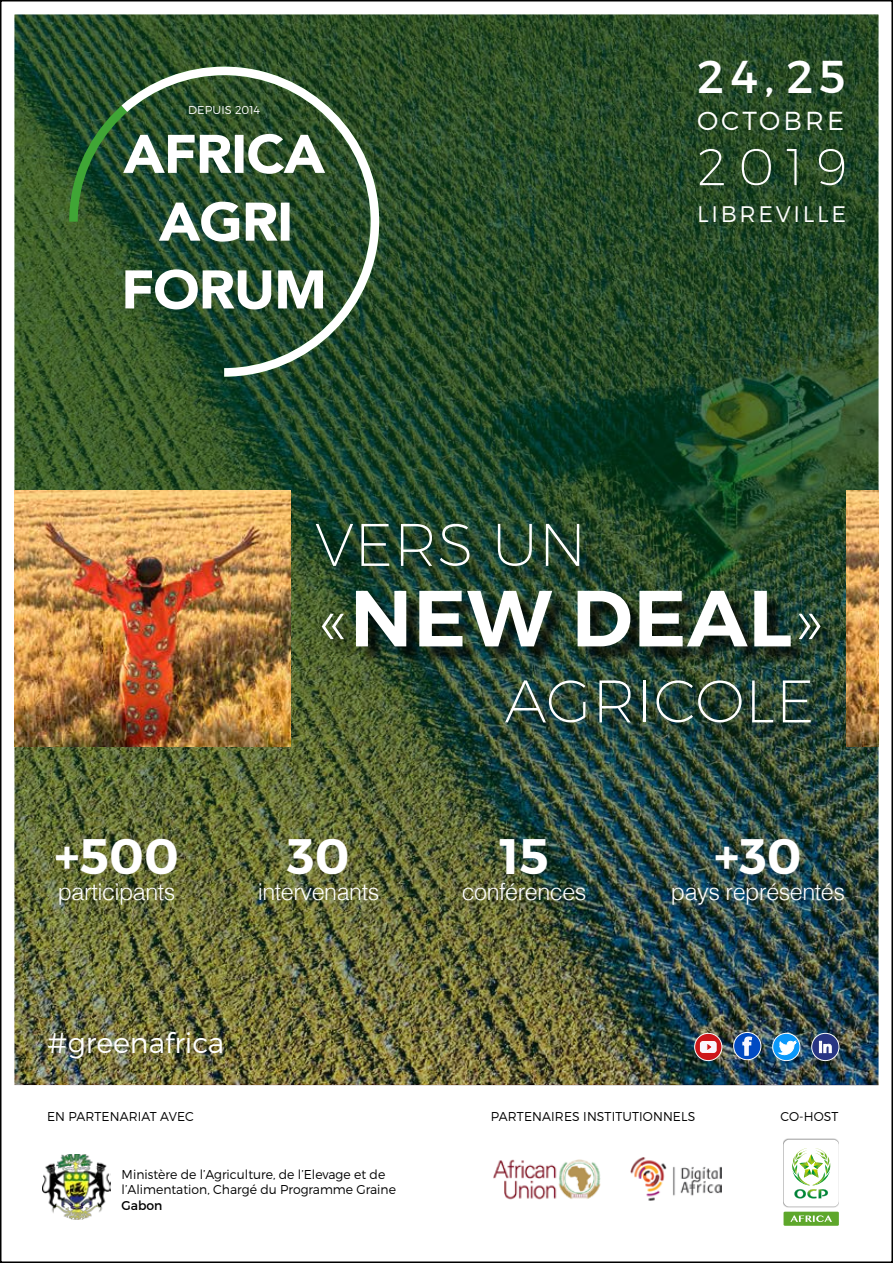
<style>
.page{position:relative;width:893px;height:1263px;background:#fff}
.page>*{position:absolute;margin:0;border:0;box-sizing:border-box;transform-origin:0 0}
.t1{font:600 79.35px "Montserrat";letter-spacing:.01em;color:#fff}
.t2{font:200 60px "Montserrat";letter-spacing:.01em;color:#fff}
.t3{font:200 51.75px "Montserrat";color:#fff}
.t4{font:600 49.8px "Montserrat";color:#fff}
.t5{font:46.05px "Montserrat";color:#fff}
.t6{font:300 28.5px "Montserrat";color:#fff}
.t7{font:300 26.1px "Montserrat";letter-spacing:.12em;color:#fff}
.t8{font:300 23.25px "Helvetica";letter-spacing:-.02em;color:#fff}
.t9{font:300 22.5px "Montserrat";letter-spacing:.12em;color:#fff}
.t10{font:300 12.9px/15.5px "Montserrat";color:#000;scale:.96 1}
.t11{font:12.9px "Montserrat";color:#000;scale:.96 1}
.t12{font:300 11.4px "Montserrat";letter-spacing:.01em;color:#fff}
.s1{font-weight:200}
</style>
<div class="page">
<img style="left:0;top:0;width:893px;height:1263px">
<img style="left:14px;top:490px;width:277px;height:256px">
<img style="left:847px;top:490px;width:31px;height:256px">
<div style="left:319px;top:526px;width:520px;height:215px;background:#000;opacity:.75"></div>
<p class="t12" style="left:188px;top:103px;width:74px">DEPUIS 2014</p>
<h3 class="t5" style="left:697px;top:48px;width:150px">24, 25</h3>
<h3 class="t7" style="left:697px;top:105px;width:148px">OCTOBRE</h3>
<h3 class="t3" style="left:697px;top:135px;width:151px">2019</h3>
<h3 class="t9" style="left:697px;top:200px;width:150px">LIBREVILLE</h3>
<h3 class="t4" style="left:55px;top:825px;width:126px">+500</h3>
<h3 class="t8" style="left:58px;top:872px;width:119px">participants</h3>
<h2 class="t2" style="left:315px;top:508px;width:273px">VERS UN</h2>
<h1 class="t1" style="left:318px;top:569px;width:508px"><span class="s1">«</span>NEW DEAL<span class="s1">»</span></h1>
<h2 class="t2" style="left:505px;top:664px;width:311px">AGRICOLE</h2>
<h3 class="t4" style="left:287px;top:825px;width:64px">30</h3>
<h3 class="t8" style="left:258px;top:872px;width:123px">intervenants</h3>
<h3 class="t4" style="left:499px;top:825px;width:51px">15</h3>
<h3 class="t8" style="left:462px;top:872px;width:126px">conférences</h3>
<h3 class="t4" style="left:714px;top:825px;width:89px">+30</h3>
<h3 class="t8" style="left:671px;top:872px;width:176px">pays représentés</h3>
<h3 class="t6" style="left:47px;top:1026px;width:178px">#greenafrica</h3>
<p class="t10" style="left:47px;top:1108px;width:154px">EN PARTENARIAT AVEC</p>
<p class="t10" style="left:491px;top:1108px;width:214px">PARTENAIRES INSTITUTIONNELS</p>
<p class="t10" style="left:780px;top:1108px;width:62px">CO-HOST</p>
<p class="t10" style="left:122px;top:1166px;width:287px">Ministère de l’Agriculture, de l’Elevage et de l’Alimentation, Chargé du Programme Graine</p>
<p class="t11" style="left:122px;top:1197px;width:44px">Gabon</p>
</div>
